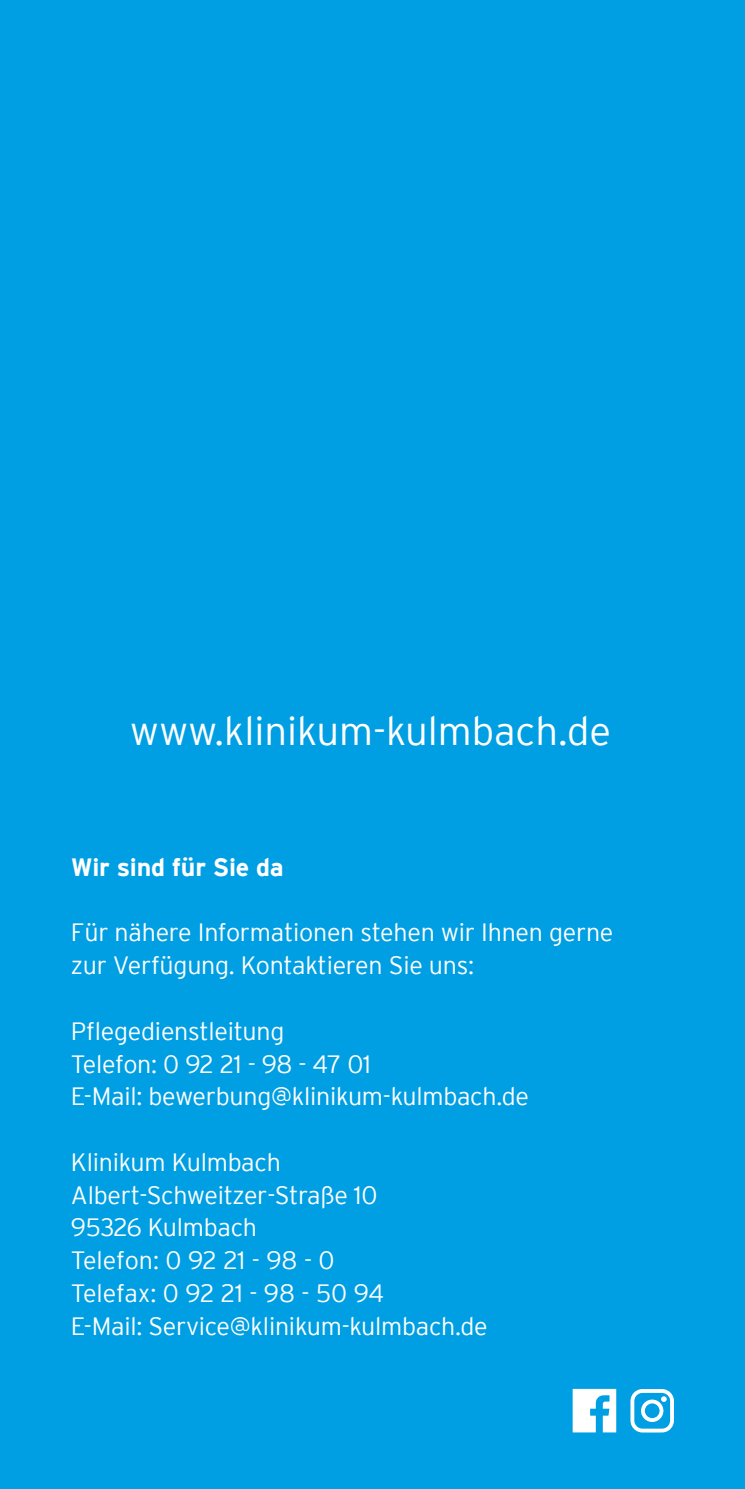
<style>
.page{position:relative;width:745px;height:1489px;background:#fff}
.page>*{position:absolute;margin:0;border:0;box-sizing:border-box;transform-origin:0 0}
.t1{font:300 40px "Interstate";color:#fff}
.t2{font:300 25px/32.8px "Interstate";letter-spacing:-.01em;color:#fff}
.t3{font:700 25px "Interstate";letter-spacing:-.01em;color:#fff}
</style>
<div class="page">
<div style="left:0;top:0;width:744px;height:1488px;background:#009fe3"></div>
<svg style="left:572px;top:1388px;width:43px;height:44px"></svg>
<svg style="left:630px;top:1389px;width:43px;height:43px"></svg>
<h1 class="t1" style="left:130px;top:708px;width:482px">www.klinikum-kulmbach.de</h1>
<p class="t3" style="left:71px;top:853px;width:214px">Wir sind für Sie da</p>
<p class="t2" style="left:71px;top:916px;width:543px">Für nähere Informationen stehen wir Ihnen gerne zur Verfügung. Kontaktieren Sie uns:</p>
<p class="t2" style="left:71px;top:1014px;width:459px">Pflegedienstleitung<br>Telefon: 0 92 21 - 98 - 47 01<br>E-Mail: bewerbung@klinikum-kulmbach.de</p>
<p class="t2" style="left:71px;top:1145px;width:418px">Klinikum Kulmbach<br>Albert-Schweitzer-Straße 10<br>95326 Kulmbach<br>Telefon: 0 92 21 - 98 - 0<br>Telefax: 0 92 21 - 98 - 50 94<br>E-Mail: Service@klinikum-kulmbach.de</p>
</div>
